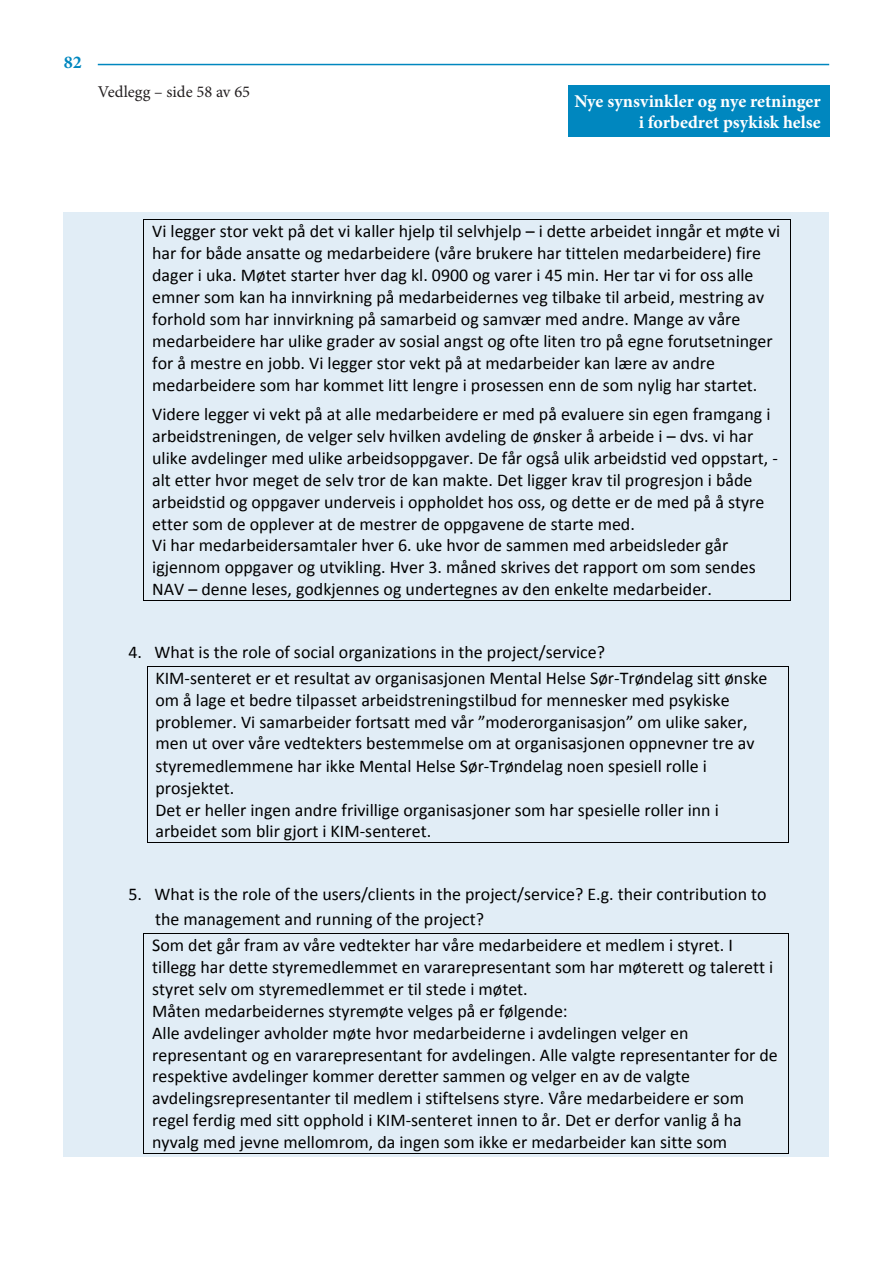
<style>
.page{position:relative;width:893px;height:1263px;background:#fff}
.page>*{position:absolute;margin:0;border:0;box-sizing:border-box;transform-origin:0 0}
.t1{font:18px/21.9px "Calibri";color:#000}
.t2{font:700 18px/21.6px "Minion Pro";color:#fff;text-align:right}
.t3{font:700 18px "Minion Pro";color:#0087bf}
.t4{font:16.5px "Minion Pro";color:#231f20}
</style>
<div class="page">
<hr style="left:98px;top:64px;width:731px;height:1px;background:#0087bf">
<div style="left:568px;top:85px;width:261px;height:52px;background:#0087bf"></div>
<div style="left:64px;top:213px;width:765px;height:944px;background:#e1edf6"></div>
<hr style="left:144px;top:219px;width:646px;height:1px;background:#000">
<hr style="left:144px;top:220px;width:1px;height:380px;background:#000">
<hr style="left:144px;top:600px;width:646px;height:1px;background:#000">
<hr style="left:790px;top:220px;width:1px;height:380px;background:#000">
<hr style="left:148px;top:666px;width:640px;height:1px;background:#000">
<hr style="left:147px;top:667px;width:1px;height:175px;background:#000">
<hr style="left:148px;top:842px;width:640px;height:1px;background:#000">
<hr style="left:788px;top:667px;width:1px;height:175px;background:#000">
<hr style="left:144px;top:933px;width:644px;height:1px;background:#000">
<hr style="left:144px;top:934px;width:1px;height:219px;background:#000">
<hr style="left:144px;top:1153px;width:644px;height:1px;background:#000">
<hr style="left:788px;top:934px;width:1px;height:219px;background:#000">
<p class="t3" style="left:64px;top:50px;width:19px">82</p>
<p class="t4" style="left:98px;top:81px;width:154px">Vedlegg – side 58 av 65</p>
<p class="t2" style="left:574px;top:90px;width:248px">Nye synsvinkler og nye retninger i forbedret psykisk helse</p>
<p class="t1" style="left:152px;top:221px;width:630px">Vi legger stor vekt på det vi kaller hjelp til selvhjelp – i dette arbeidet inngår et møte vi har for både ansatte og medarbeidere (våre brukere har tittelen medarbeidere) fire dager i uka. Møtet starter hver dag kl. 0900 og varer i 45 min. Her tar vi for oss alle emner som kan ha innvirkning på medarbeidernes veg tilbake til arbeid, mestring av forhold som har innvirkning på samarbeid og samvær med andre. Mange av våre medarbeidere har ulike grader av sosial angst og ofte liten tro på egne forutsetninger for å mestre en jobb. Vi legger stor vekt på at medarbeider kan lære av andre medarbeidere som har kommet litt lengre i prosessen enn de som nylig har startet.</p>
<p class="t1" style="left:152px;top:403px;width:627px">Videre legger vi vekt på at alle medarbeidere er med på evaluere sin egen framgang i arbeidstreningen, de velger selv hvilken avdeling de ønsker å arbeide i – dvs. vi har ulike avdelinger med ulike arbeidsoppgaver. De får også ulik arbeidstid ved oppstart, --‐ alt etter hvor meget de selv tror de kan makte. Det ligger krav til progresjon i både arbeidstid og oppgaver underveis i oppholdet hos oss, og dette er de med på å styre etter som de opplever at de mestrer de oppgavene de starte med.<br>Vi har medarbeidersamtaler hver 6. uke hvor de sammen med arbeidsleder går igjennom oppgaver og utvikling. Hver 3. måned skrives det rapport om som sendes NAV – denne leses, godkjennes og undertegnes av den enkelte medarbeider.</p>
<p class="t1" style="left:155px;top:639px;width:613px;line-height:25.8px;text-indent:-27px">4. What is the role of social organizations in the project/service?<br>KIM--‐senteret er et resultat av organisasjonen Mental Helse Sør--‐Trøndelag sitt ønske</p>
<p class="t1" style="left:155px;top:689px;width:601px">om å lage et bedre tilpasset arbeidstreningstilbud for mennesker med psykiske problemer. Vi samarbeider fortsatt med vår ”moderorganisasjon” om ulike saker, men ut over våre vedtekters bestemmelse om at organisasjonen oppnevner tre av styremedlemmene har ikke Mental Helse Sør--‐Trøndelag noen spesiell rolle i prosjektet.<br>Det er heller ingen andre frivillige organisasjoner som har spesielle roller inn i arbeidet som blir gjort i KIM--‐senteret.</p>
<p class="t1" style="left:152px;top:881px;width:616px;line-height:25.5px;text-indent:-24px">5. What is the role of the users/clients in the project/service? E.g. their contribution to the management and running of the project?<br>Som det går fram av våre vedtekter har våre medarbeidere et medlem i styret. I</p>
<p class="t1" style="left:152px;top:956px;width:627px">tillegg har dette styremedlemmet en vararepresentant som har møterett og talerett i styret selv om styremedlemmet er til stede i møtet.<br>Måten medarbeidernes styremøte velges på er følgende:<br>Alle avdelinger avholder møte hvor medarbeiderne i avdelingen velger en representant og en vararepresentant for avdelingen. Alle valgte representanter for de respektive avdelinger kommer deretter sammen og velger en av de valgte avdelingsrepresentanter til medlem i stiftelsens styre. Våre medarbeidere er som regel ferdig med sitt opphold i KIM--‐senteret innen to år. Det er derfor vanlig å ha nyvalg med jevne mellomrom, da ingen som ikke er medarbeider kan sitte som</p>
</div>
